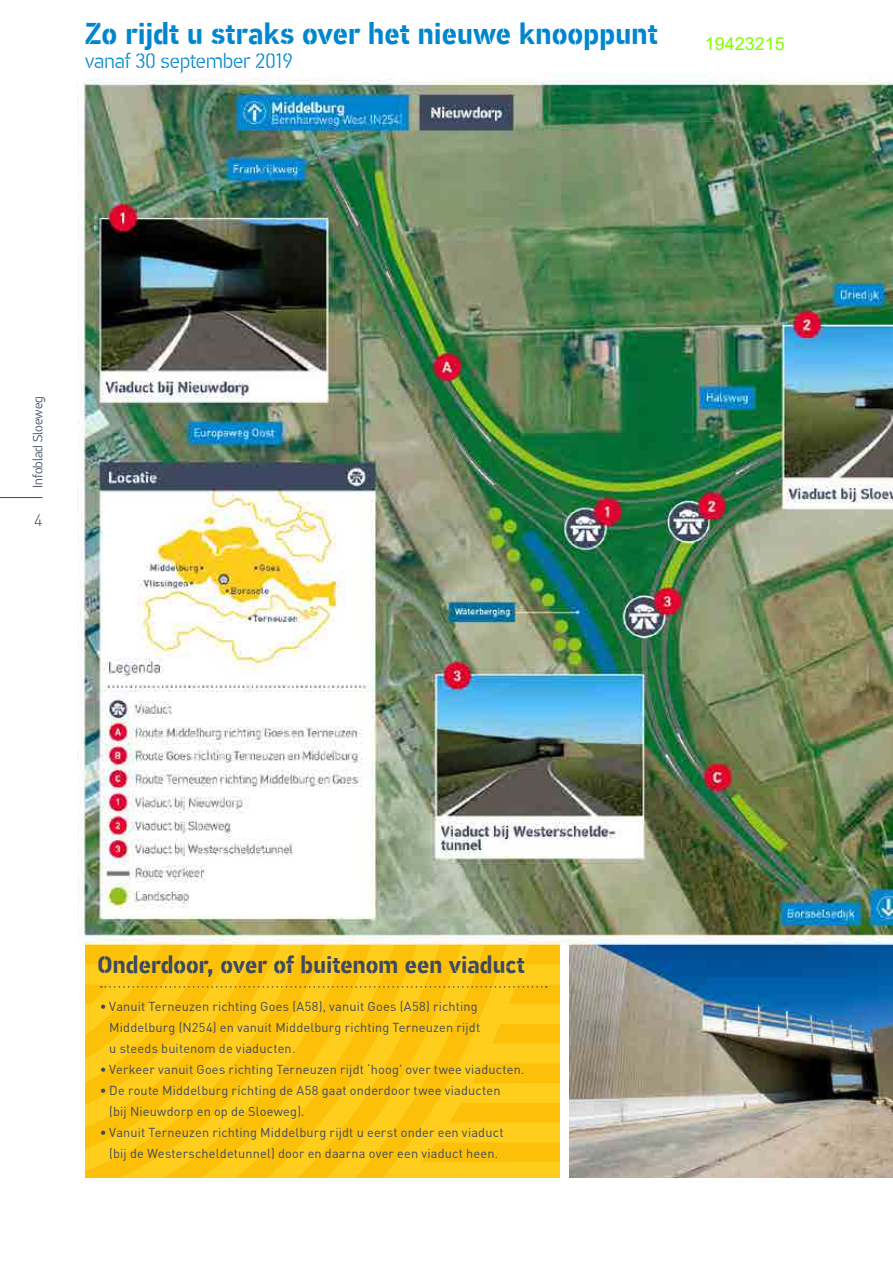
<style>
.page{position:relative;width:893px;height:1263px;background:#fff}
.page>*{position:absolute;margin:0;border:0;box-sizing:border-box;transform-origin:0 0}
.t1{font:700 30px "PF Din Stencil";color:#0086ce}
.t2{font:700 24px "PF Din Stencil";color:#3d495e}
.t3{font:300 21px "PF Din Stencil";color:#0086ce}
.t4{font:18px "Arial";color:#7fff00}
.t5{font:300 16.5px "DINOT";color:#3d495e}
.t6{font:300 13.5px "PF Din Stencil";color:#3d495e}
.t7{font:12.75px/21px "DINOT";letter-spacing:.015em;color:#3d495e}
.s1{font-weight:700}
</style>
<div class="page">
<img style="left:570px;top:944px;width:323px;height:234px">
<svg style="left:85px;top:944px;width:475px;height:234px;background:#fdc613"></svg>
<img style="left:78px;top:72px;width:815px;height:872px">
<hr style="left:0;top:497px;width:43px;height:1px;background:#3d495e">
<h1 class="t1" style="left:85px;top:15px;width:574px">Zo rijdt u straks over het nieuwe knooppunt</h1>
<h3 class="t3" style="left:85px;top:49px;width:209px">vanaf 30 september 2019</h3>
<h3 class="t4" style="left:705px;top:31px;width:82px">19423215</h3>
<p class="t6" style="left:30px;top:488px;width:93px;rotate:-90deg">Infoblad Sloeweg</p>
<p class="t5" style="left:34px;top:510px;width:10px">4</p>
<h2 class="t2" style="left:98px;top:950px;width:429px">Onderdoor, over of buitenom een viaduct</h2>
<p class="t7" style="left:109px;top:996px;width:372px;text-indent:-9px"><span class="s1">•</span> Vanuit Terneuzen richting Goes (A58), vanuit Goes (A58) richting<br>Middelburg (N254) en vanuit Middelburg richting Terneuzen rijdt u steeds buitenom de viaducten.</p>
<p class="t7" style="left:100px;top:1059px;width:426px"><span class="s1">•</span> Verkeer vanuit Goes richting Terneuzen rijdt ‘hoog’ over twee viaducten.</p>
<p class="t7" style="left:109px;top:1080px;width:393px;text-indent:-9px"><span class="s1">•</span> De route Middelburg richting de A58 gaat onderdoor twee viaducten (bij Nieuwdorp en op de Sloeweg).</p>
<p class="t7" style="left:100px;top:1122px;width:405px;text-align:center"><span class="s1">•</span> Vanuit Terneuzen richting Middelburg rijdt u eerst onder een viaduct (bij de Westerscheldetunnel) door en daarna over een viaduct heen.</p>
</div>
